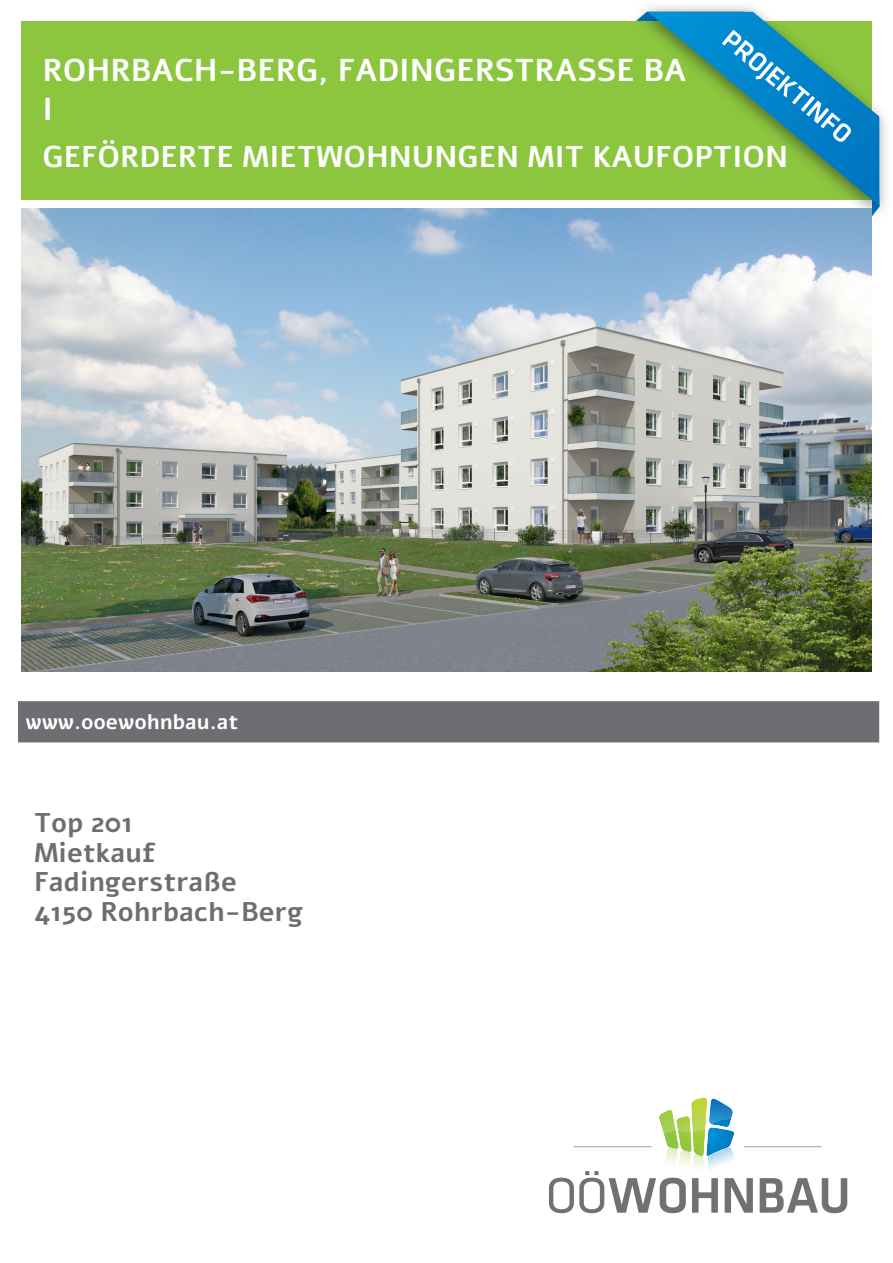
<style>
.page{position:relative;width:893px;height:1263px;background:#fff}
.page>*{position:absolute;margin:0;border:0;box-sizing:border-box;transform-origin:0 0}
.t1{font:700 31.5px/39.3px "Alef";color:#fff}
.t2{font:700 30px "Alef";color:#fff}
.t3{font:700 27px/29.5px "Alef";color:#6d6e71}
.t4{font:700 21px "Alef";color:#fff}
</style>
<div class="page">
<div style="left:21px;top:21px;width:851px;height:178px;background:#8bc63e"></div>
<hr style="left:744px;top:1146px;width:77px;height:1px;background:#9d9ea0">
<svg style="left:760px;top:1178px;width:87px;height:35px"></svg>
<svg style="left:549px;top:1097px;width:204px;height:116px"></svg>
<div style="left:633px;top:1px;width:258px;height:221px;background:#231f20;opacity:.55"></div>
<svg style="left:614px;top:12px;width:266px;height:210px"></svg>
<div style="left:26px;top:709px;width:846px;height:26px;background:#6d6e71"></div>
<div style="left:18px;top:701px;width:861px;height:41px;border:8px solid #6d6e71"></div>
<img style="left:21px;top:208px;width:851px;height:463px">
<div style="left:26px;top:709px;width:212px;height:26px;background:#6d6e71"></div>
<p class="t1" style="left:43px;top:51px;width:646px">ROHRBACH-BERG, FADINGERSTRASSE BA<br>I</p>
<p class="t2" style="left:43px;top:137px;width:747px">GEFÖRDERTE MIETWOHNUNGEN MIT KAUFOPTION</p>
<p class="t4" style="left:26px;top:707px;width:214px">www.ooewohnbau.at</p>
<p class="t3" style="left:34px;top:808px;width:271px">Top 201<br>Mietkauf<br>Fadingerstraße<br>4150 Rohrbach-Berg</p>
</div>
